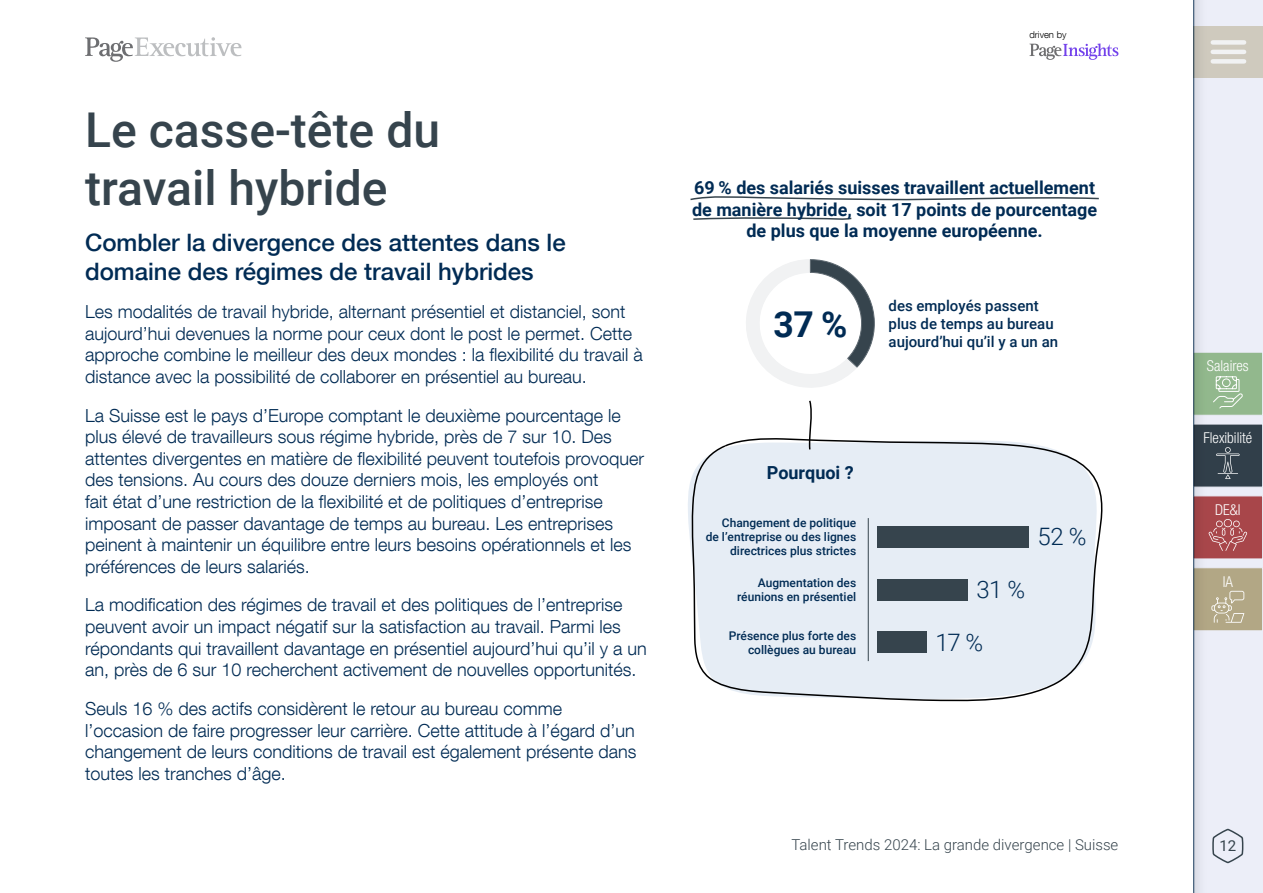
<style>
.page{position:relative;width:1263px;height:893px;background:#fff}
.page>*{position:absolute;margin:0;border:0;box-sizing:border-box;transform-origin:0 0}
.t1{font:500 48px/57.6px "Roboto";color:#36444d}
.t2{font:700 35.55px "Roboto";color:#002b54}
.t3{font:500 24px/28.8px "Helvetica Neue LT Com";color:#002b54}
.t4{font:300 24px "Roboto";color:#002b54}
.t5{font:300 18px/21.6px "Helvetica Neue LT Com";color:#002b54}
.t6{font:700 18px/21.6px "Roboto";color:#002b54;text-align:center}
.t7{font:500 15px/18px "Roboto";color:#002b54}
.t8{font:300 15px "Roboto";color:#36444d}
.t9{font:300 condensed 15px "Helvetica Neue LT Com";color:#fff}
.t10{font:15px "Roboto";color:#36444d}
.t11{font:500 12px/14.4px "Roboto";color:#002b54;text-align:right}
.t12{font:300 9.45px "Helvetica Neue LT Com";color:#000}
</style>
<div class="page">
<div style="left:1179px;top:0;width:84px;height:893px;background:#000;opacity:.2"></div>
<div style="left:1193px;top:352px;width:70px;height:64px;background:#92b88d;border:1px solid #fff"></div>
<svg style="left:1213px;top:376px;width:30px;height:33px"></svg>
<div style="left:1193px;top:424px;width:70px;height:63px;background:#36444d"></div>
<svg style="left:1216px;top:447px;width:23px;height:32px"></svg>
<div style="left:1193px;top:495px;width:70px;height:64px;background:#a8464a;border:1px solid #fff"></div>
<svg style="left:1208px;top:519px;width:39px;height:32px"></svg>
<div style="left:1193px;top:567px;width:70px;height:64px;background:#b2a785;border:1px solid #fff"></div>
<svg style="left:1211px;top:591px;width:33px;height:32px"></svg>
<svg style="left:1213px;top:829px;width:30px;height:34px"></svg>
<div style="left:1194px;top:26px;width:69px;height:51px;background:linear-gradient(to right,#cbc7bc,#d2cdc1)"></div>
<div style="left:1213px;top:40px;width:31px;height:5px;background:#f1f2f3"></div>
<hr style="left:1213px;top:50px;width:31px;height:4px;background:#f1f2f3">
<div style="left:1213px;top:59px;width:31px;height:5px;background:#f1f2f3"></div>
<svg style="left:690px;top:196px;width:409px;height:5px"></svg>
<svg style="left:809px;top:400px;width:3px;height:38px"></svg>
<svg style="left:691px;top:438px;width:412px;height:264px;background:#d9e0e7"></svg>
<svg style="left:746px;top:259px;width:129px;height:129px"></svg>
<svg style="left:693px;top:217px;width:159px;height:3px"></svg>
<svg style="left:1029px;top:43px;width:89px;height:17px"></svg>
<svg style="left:85px;top:37px;width:156px;height:25px"></svg>
<h1 class="t1" style="left:85px;top:100px;width:357px">Le casse-tête du travail hybride</h1>
<h3 class="t3" style="left:85px;top:228px;width:482px">Combler la divergence des attentes dans le domaine des régimes de travail hybrides</h3>
<p class="t5" style="left:85px;top:301px;width:559px">Les modalités de travail hybride, alternant présentiel et distanciel, sont aujourd’hui devenues la norme pour ceux dont le post le permet. Cette approche combine le meilleur des deux mondes : la flexibilité du travail à distance avec la possibilité de collaborer en présentiel au bureau.</p>
<p class="t5" style="left:85px;top:404px;width:561px">La Suisse est le pays d’Europe comptant le deuxième pourcentage le plus élevé de travailleurs sous régime hybride, près de 7 sur 10. Des attentes divergentes en matière de flexibilité peuvent toutefois provoquer des tensions. Au cours des douze derniers mois, les employés ont<br>fait état d’une restriction de la flexibilité et de politiques d’entreprise imposant de passer davantage de temps au bureau. Les entreprises peinent à maintenir un équilibre entre leurs besoins opérationnels et les préférences de leurs salariés.</p>
<p class="t5" style="left:85px;top:594px;width:563px">La modification des régimes de travail et des politiques de l’entreprise peuvent avoir un impact négatif sur la satisfaction au travail. Parmi les répondants qui travaillent davantage en présentiel aujourd’hui qu’il y a un an, près de 6 sur 10 recherchent activement de nouvelles opportunités.</p>
<p class="t5" style="left:85px;top:697px;width:553px">Seuls 16 % des actifs considèrent le retour au bureau comme l’occasion de faire progresser leur carrière. Cette attitude à l’égard d’un changement de leurs conditions de travail est également présente dans toutes les tranches d’âge.</p>
<p class="t12" style="left:1029px;top:29px;width:39px">driven by</p>
<p class="t6" style="left:692px;top:176px;width:407px">69 % des salariés suisses travaillent actuellement de manière hybride, soit 17 points de pourcentage de plus que la moyenne européenne.</p>
<h2 class="t2" style="left:773px;top:299px;width:76px">37 %</h2>
<p class="t7" style="left:888px;top:296px;width:167px">des employés passent plus de temps au bureau</p>
<p class="t7" style="left:888px;top:332px;width:171px">aujourd’hui qu’il y a un an</p>
<p class="t6" style="left:767px;top:461px;width:88px">Pourquoi ?</p>
<p class="t11" style="left:706px;top:515px;width:152px">Changement de politique de l’entreprise ou des lignes directrices plus strictes</p>
<p class="t11" style="left:737px;top:575px;width:121px">Augmentation des réunions en présentiel</p>
<p class="t11" style="left:729px;top:628px;width:129px">Présence plus forte des collègues au bureau</p>
<h3 class="t4" style="left:976px;top:573px;width:50px">31 %</h3>
<h3 class="t4" style="left:936px;top:626px;width:49px">17 %</h3>
<h3 class="t4" style="left:1037px;top:520px;width:50px">52 %</h3>
<p class="t8" style="left:791px;top:834px;width:328px">Talent Trends 2024: La grande divergence | Suisse</p>
<p class="t9" style="left:1207px;top:357px;width:43px">Salaires</p>
<p class="t9" style="left:1203px;top:429px;width:50px">Flexibilité</p>
<p class="t9" style="left:1215px;top:501px;width:27px">DE&amp;I</p>
<p class="t9" style="left:1223px;top:573px;width:12px">IA</p>
<p class="t10" style="left:1219px;top:835px;width:18px">12</p>
</div>
